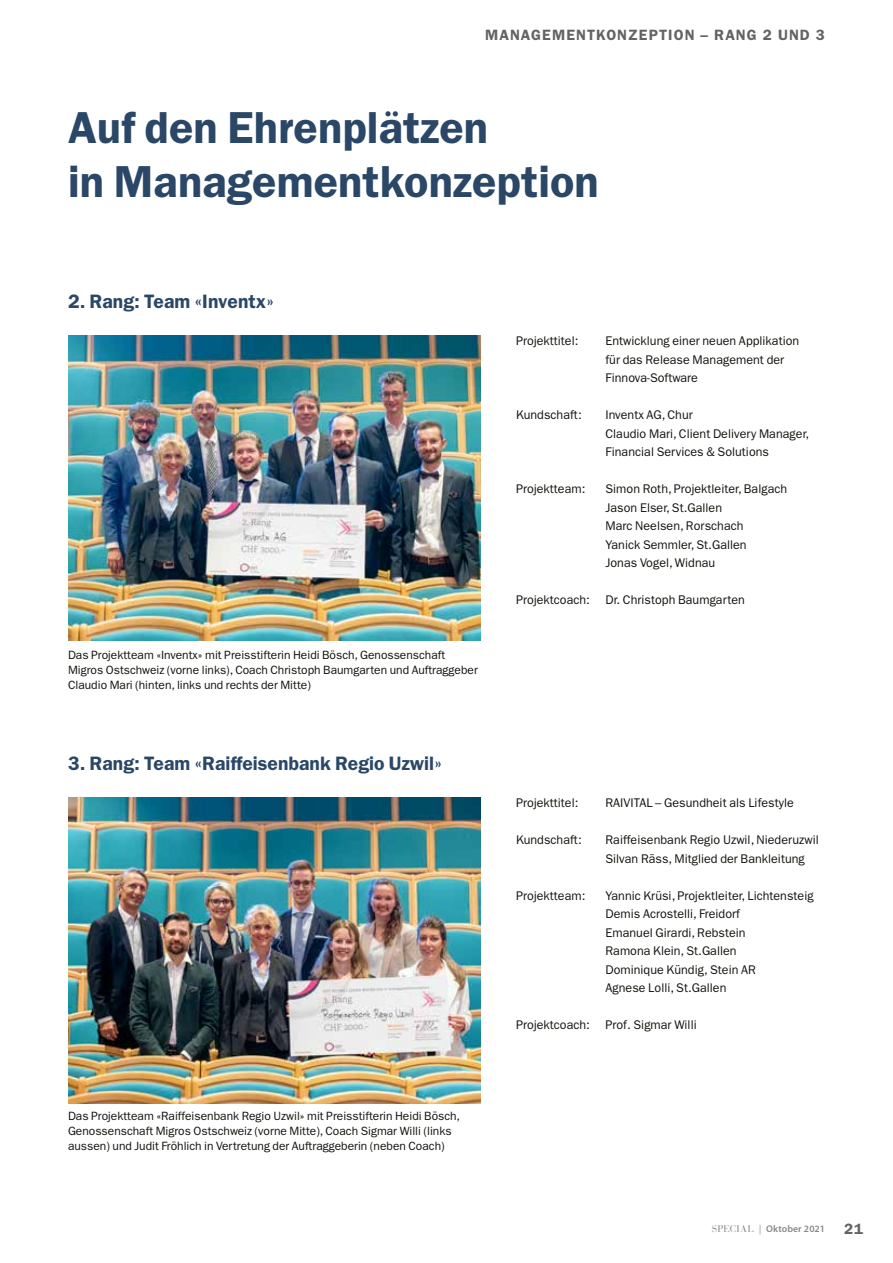
<style>
.page{position:relative;width:893px;height:1263px;background:#fff}
.page>*{position:absolute;margin:0;border:0;box-sizing:border-box;transform-origin:0 0}
.t1{font:600 45px/54px "Franklin Gothic LT";letter-spacing:.005em;color:#2a4767}
.t2{font:600 19.5px "Franklin Gothic LT";letter-spacing:.005em;color:#2a4767}
.t3{font:600 15px "Franklin Gothic LT";letter-spacing:.07em;color:#626463}
.t4{font:12.6px/18.5px "Franklin Gothic LT";letter-spacing:.005em;color:#12120d}
.t5{font:12px/15px "Franklin Gothic LT";color:#12120d}
.t6{font:600 9.75px "Myriad Pro";letter-spacing:.01em;color:#878988}
.s1{font-family:"Bauer Bodoni";font-weight:400}
</style>
<div class="page">
<img style="left:68px;top:335px;width:412px;height:306px">
<img style="left:68px;top:798px;width:412px;height:305px">
<p class="t3" style="left:485px;top:26px;width:341px">MANAGEMENTKONZEPTION – RANG 2 UND 3</p>
<h1 class="t1" style="left:68px;top:101px;width:532px">Auf den Ehrenplätzen<br>in Managementkonzeption</h1>
<h2 class="t2" style="left:68px;top:290px;width:208px">2. Rang: Team «Inventx»</h2>
<p class="t5" style="left:68px;top:647px;width:411px">Das Projektteam «Inventx» mit Preisstifterin Heidi Bösch, Genossenschaft<br>Migros Ostschweiz (vorne links), Coach Christoph Baumgarten und Auftraggeber<br>Claudio Mari (hinten, links und rechts der Mitte)</p>
<h2 class="t2" style="left:68px;top:752px;width:375px">3. Rang: Team «Raiffeisenbank Regio Uzwil»</h2>
<p class="t5" style="left:68px;top:1109px;width:394px">Das Projektteam «Raiffeisenbank Regio Uzwil» mit Preisstifterin Heidi Bösch,<br>Genossenschaft Migros Ostschweiz (vorne Mitte), Coach Sigmar Willi (links aussen) und Judit Fröhlich in Vertretung der Auftraggeberin (neben Coach)</p>
<p class="t4" style="left:516px;top:332px;width:64px">Projekttitel:</p>
<p class="t4" style="left:605px;top:332px;width:195px">Entwicklung einer neuen Applikation für das Release Management der<br>Finnova-Software</p>
<p class="t4" style="left:516px;top:406px;width:67px">Kundschaft:</p>
<p class="t4" style="left:605px;top:406px;width:205px">Inventx AG, Chur<br>Claudio Mari, Client Delivery Manager,<br>Financial Services &amp; Solutions</p>
<p class="t4" style="left:516px;top:480px;width:71px">Projektteam:</p>
<p class="t4" style="left:605px;top:480px;width:183px">Simon Roth, Projektleiter, Balgach<br>Jason Elser, St.Gallen<br>Marc Neelsen, Rorschach<br>Yanick Semmler, St.Gallen<br>Jonas Vogel, Widnau</p>
<p class="t4" style="left:516px;top:591px;width:230px">Projektcoach: Dr. Christoph Baumgarten</p>
<p class="t4" style="left:516px;top:794px;width:64px">Projekttitel:</p>
<p class="t4" style="left:605px;top:794px;width:190px">RAIVITAL – Gesundheit als Lifestyle</p>
<p class="t4" style="left:516px;top:831px;width:67px">Kundschaft:</p>
<p class="t4" style="left:605px;top:831px;width:215px">Raiffeisenbank Regio Uzwil, Niederuzwil<br>Silvan Räss, Mitglied der Bankleitung</p>
<p class="t4" style="left:516px;top:886px;width:71px">Projektteam:</p>
<p class="t4" style="left:605px;top:886px;width:210px">Yannic Krüsi, Projektleiter, Lichtensteig<br>Demis Acrostelli, Freidorf<br>Emanuel Girardi, Rebstein<br>Ramona Klein, St.Gallen<br>Dominique Kündig, Stein AR<br>Agnese Lolli, St.Gallen</p>
<p class="t4" style="left:516px;top:1016px;width:182px">Projektcoach: Prof. Sigmar Willi</p>
<p class="t6" style="left:712px;top:1223px;width:115px"><span class="s1">SPECIAL |</span> Oktober 2021</p>
<p class="t3" style="left:844px;top:1220px;width:21px">21</p>
</div>
